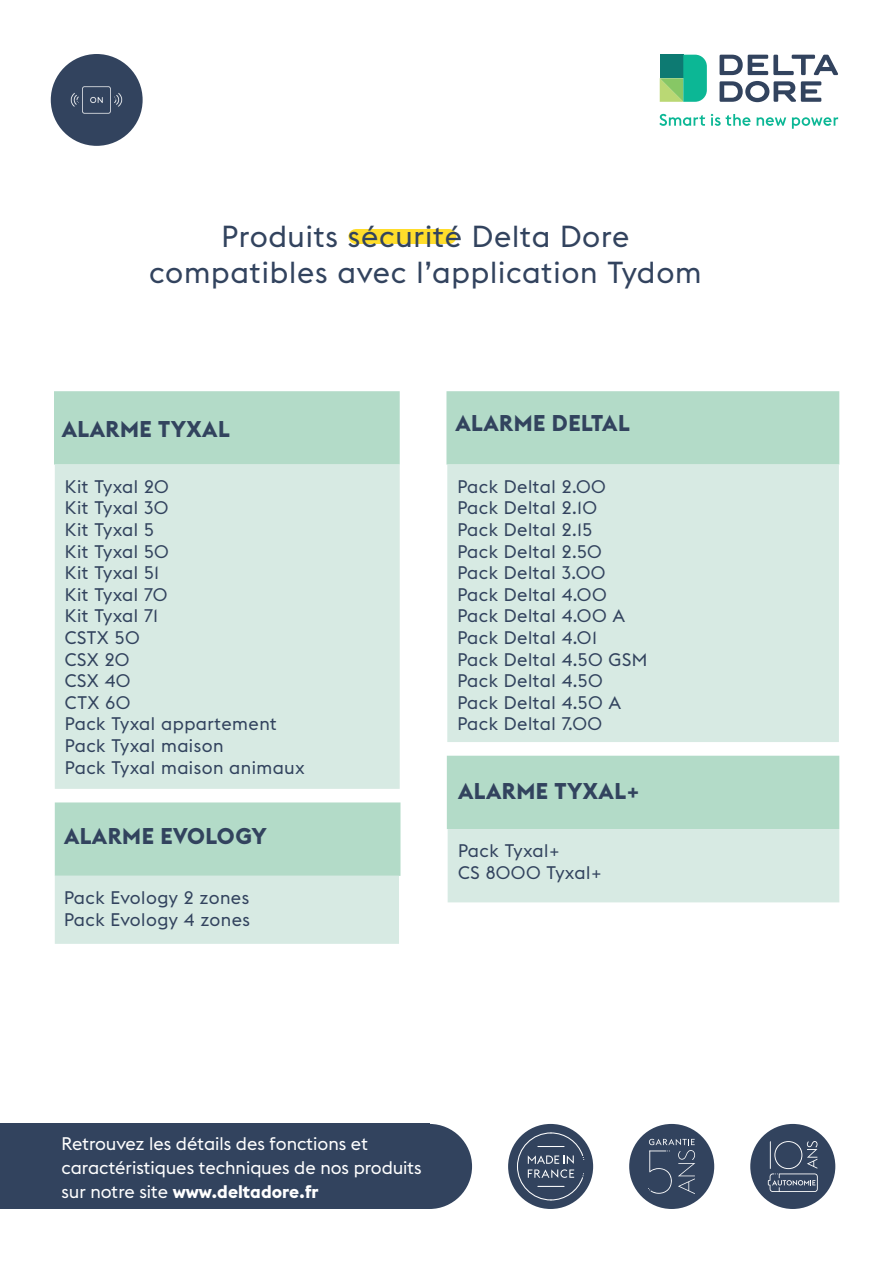
<style>
.page{position:relative;width:893px;height:1263px;background:#fff}
.page>*{position:absolute;margin:0;border:0;box-sizing:border-box;transform-origin:0 0}
.t1{font:30px/36px "Euclid Flex";letter-spacing:.025em;color:#32435e;text-align:center}
.t2{font:700 22.5px "Euclid Flex";letter-spacing:.02em;color:#32435e}
.t3{font:18px/21.6px "Euclid Flex";letter-spacing:.025em;color:#32435e}
.t4{font:18px/24px "Euclid Flex";color:#fff}
.s1{font-weight:700}
</style>
<div class="page">
<svg style="left:659px;top:114px;width:46px;height:12px"></svg>
<svg style="left:711px;top:114px;width:39px;height:12px"></svg>
<svg style="left:757px;top:117px;width:29px;height:9px"></svg>
<svg style="left:792px;top:117px;width:46px;height:12px"></svg>
<svg style="left:720px;top:55px;width:118px;height:20px"></svg>
<svg style="left:720px;top:81px;width:101px;height:21px"></svg>
<svg style="left:660px;top:55px;width:47px;height:47px;background:#3ab086"></svg>
<div style="left:356px;top:229px;width:93px;height:15px;background:#ffdd2b"></div>
<div style="left:447px;top:756px;width:392px;height:73px;background:#b3dbc8"></div>
<div style="left:448px;top:829px;width:391px;height:73px;background:#d7eae3"></div>
<div style="left:54px;top:391px;width:346px;height:74px;background:#b3dbc8;border:2px solid #b3dbc8"></div>
<div style="left:55px;top:465px;width:345px;height:324px;background:#d7eae3"></div>
<div style="left:446px;top:391px;width:393px;height:74px;background:#b3dbc8;border:2px solid #b3dbc8"></div>
<div style="left:447px;top:465px;width:392px;height:277px;background:#d7eae3"></div>
<div style="left:55px;top:802px;width:345px;height:74px;background:#b3dbc8;border:2px solid #b3dbc8"></div>
<div style="left:55px;top:876px;width:344px;height:68px;background:#d7eae3"></div>
<div style="left:51px;top:54px;width:92px;height:92px;background:#32435e;border-radius:50%"></div>
<img style="left:70px;top:86px;width:53px;height:28px">
<div style="left:387px;top:1124px;width:85px;height:85px;background:#32435e;border-radius:50%"></div>
<div style="left:0;top:1124px;width:429px;height:85px;background:#32435e"></div>
<div style="left:508px;top:1124px;width:85px;height:85px;background:#32435e;border-radius:50%"></div>
<div style="left:629px;top:1124px;width:85px;height:85px;background:#32435e;border-radius:50%"></div>
<div style="left:750px;top:1124px;width:85px;height:85px;background:#32435e;border-radius:50%"></div>
<svg style="left:517px;top:1132px;width:67px;height:68px"></svg>
<svg style="left:648px;top:1139px;width:47px;height:55px"></svg>
<svg style="left:768px;top:1141px;width:50px;height:51px"></svg>
<h1 class="t1" style="left:149px;top:218px;width:554px">Produits sécurité Delta Dore compatibles avec l’application Tydom</h1>
<p class="t2" style="left:62px;top:416px;width:169px">ALARME TYXAL</p>
<p class="t3" style="left:65px;top:476px;width:241px">Kit Tyxal 20<br>Kit Tyxal 30<br>Kit Tyxal 5<br>Kit Tyxal 50<br>Kit Tyxal 51<br>Kit Tyxal 70<br>Kit Tyxal 71<br>CSTX 50<br>CSX 20<br>CSX 40<br>CTX 60<br>Pack Tyxal appartement<br>Pack Tyxal maison<br>Pack Tyxal maison animaux</p>
<p class="t2" style="left:64px;top:822px;width:204px">ALARME EVOLOGY</p>
<p class="t3" style="left:64px;top:887px;width:188px">Pack Evology 2 zones<br>Pack Evology 4 zones</p>
<p class="t2" style="left:455px;top:410px;width:176px">ALARME DELTAL</p>
<p class="t3" style="left:457px;top:476px;width:192px">Pack Deltal 2.00<br>Pack Deltal 2.10<br>Pack Deltal 2.15<br>Pack Deltal 2.50<br>Pack Deltal 3.00<br>Pack Deltal 4.00<br>Pack Deltal 4.00 A<br>Pack Deltal 4.01<br>Pack Deltal 4.50 GSM<br>Pack Deltal 4.50<br>Pack Deltal 4.50 A<br>Pack Deltal 7.00</p>
<p class="t2" style="left:458px;top:777px;width:183px">ALARME TYXAL+</p>
<p class="t3" style="left:458px;top:840px;width:145px">Pack Tyxal+<br>CS 8000 Tyxal+</p>
<p class="t4" style="left:62px;top:1131px;width:362px">Retrouvez les détails des fonctions et caractéristiques techniques de nos produits sur notre site <span class="s1">www.deltadore.fr</span></p>
</div>
